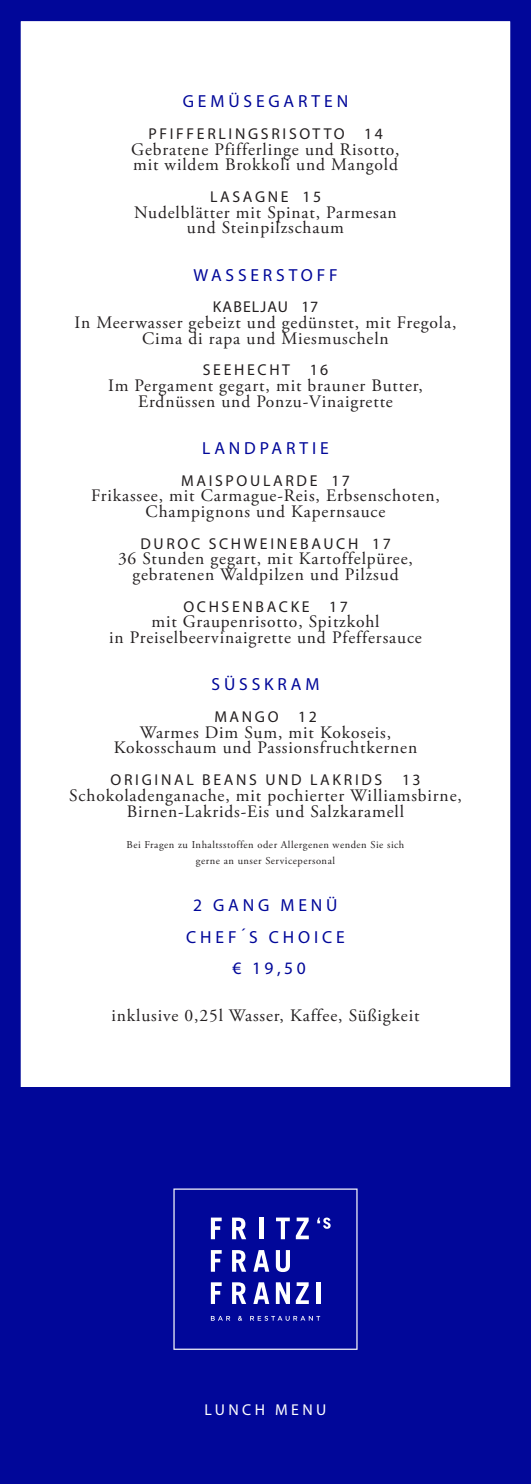
<style>
.page{position:relative;width:531px;height:1484px;background:#fff}
.page>*{position:absolute;margin:0;border:0;box-sizing:border-box;transform-origin:0 0}
.t1{font:17.5px/15.8px "Adobe Garamond Pro";letter-spacing:.05em;color:#231f20;text-align:center}
.t2{font:17.5px/31.5px "Myriad Pro";letter-spacing:.22em;color:#010799;text-align:center}
.t3{font:15.75px "Myriad Pro";letter-spacing:.17em;color:#231f20}
.t4{font:15.75px "Myriad Pro";letter-spacing:.07em;color:#231f20}
.t5{font:15.75px "Myriad Pro";letter-spacing:.22em;color:#fff}
.t6{font:10.5px/15.8px "Adobe Garamond Pro";letter-spacing:.05em;color:#231f20;text-align:center}
</style>
<div class="page">
<div style="left:0;top:0;width:531px;height:1483px;background:#010799"></div>
<div style="left:13px;top:13px;width:505px;height:1458px;background:#fff"></div>
<div style="left:5px;top:5px;width:521px;height:1474px;border:16px solid #010799"></div>
<div style="left:5px;top:1087px;width:521px;height:391px;background:#010799"></div>
<svg style="left:173px;top:1188px;width:184px;height:161px"></svg>
<p class="t2" style="left:183px;top:85px;width:167px">GEMÜSEGARTEN</p>
<p class="t3" style="left:148px;top:124px;width:236px">PFIFFERLINGSRISOTTO 14</p>
<p class="t1" style="left:131px;top:142px;width:270px;text-align:left">Gebratene Pfifferlinge und Risotto, mit wildem Brokkoli und Mangold</p>
<p class="t3" style="left:210px;top:187px;width:113px">LASAGNE 15</p>
<p class="t1" style="left:134px;top:205px;width:264px">Nudelblätter mit Spinat, Parmesan und Steinpilzschaum</p>
<p class="t2" style="left:193px;top:259px;width:146px">WASSERSTOFF</p>
<p class="t4" style="left:213px;top:297px;width:107px">KABELJAU 17</p>
<p class="t1" style="left:74px;top:315px;width:383px">In Meerwasser gebeizt und gedünstet, mit Fregola,<br>Cima di rapa und Miesmuscheln</p>
<p class="t3" style="left:203px;top:360px;width:127px">SEEHECHT 16</p>
<p class="t1" style="left:108px;top:378px;width:316px">Im Pergament gegart, mit brauner Butter,<br>Erdnüssen und Ponzu-Vinaigrette</p>
<p class="t2" style="left:202px;top:432px;width:128px">LANDPARTIE</p>
<p class="t3" style="left:181px;top:470px;width:170px">MAISPOULARDE 17</p>
<p class="t1" style="left:91px;top:488px;width:350px">Frikassee, mit Carmague-Reis, Erbsenschoten,<br>Champignons und Kapernsauce</p>
<p class="t3" style="left:140px;top:533px;width:252px">DUROC SCHWEINEBAUCH 17</p>
<p class="t1" style="left:118px;top:551px;width:296px">36 Stunden gegart, mit Kartoffelpüree, gebratenen Waldpilzen und Pilzsud</p>
<p class="t3" style="left:183px;top:596px;width:166px">OCHSENBACKE 17</p>
<p class="t1" style="left:109px;top:614px;width:314px">mit Graupenrisotto, Spitzkohl<br>in Preiselbeervinaigrette und Pfeffersauce</p>
<p class="t2" style="left:211px;top:668px;width:109px">SÜSSKRAM</p>
<p class="t3" style="left:214px;top:707px;width:104px">MANGO 12</p>
<p class="t1" style="left:114px;top:725px;width:305px">Warmes Dim Sum, mit Kokoseis,<br>Kokosschaum und Passionsfruchtkernen</p>
<p class="t3" style="left:111px;top:770px;width:311px">ORIGINAL BEANS UND LAKRIDS 13</p>
<p class="t1" style="left:69px;top:788px;width:394px">Schokoladenganache, mit pochierter Williamsbirne,<br>Birnen-Lakrids-Eis und Salzkaramell</p>
<p class="t6" style="left:127px;top:837px;width:279px">Bei Fragen zu Inhaltsstoffen oder Allergenen wenden Sie sich gerne an unser Servicepersonal</p>
<p class="t2" style="left:186px;top:889px;width:160px">2 GANG MENÜ<br>CHEF´S CHOICE € 19,50</p>
<p class="t1" style="left:111px;top:1008px;width:309px">inklusive 0,25l Wasser, Kaffee, Süßigkeit</p>
<p class="t5" style="left:204px;top:1399px;width:123px">LUNCH MENU</p>
</div>
